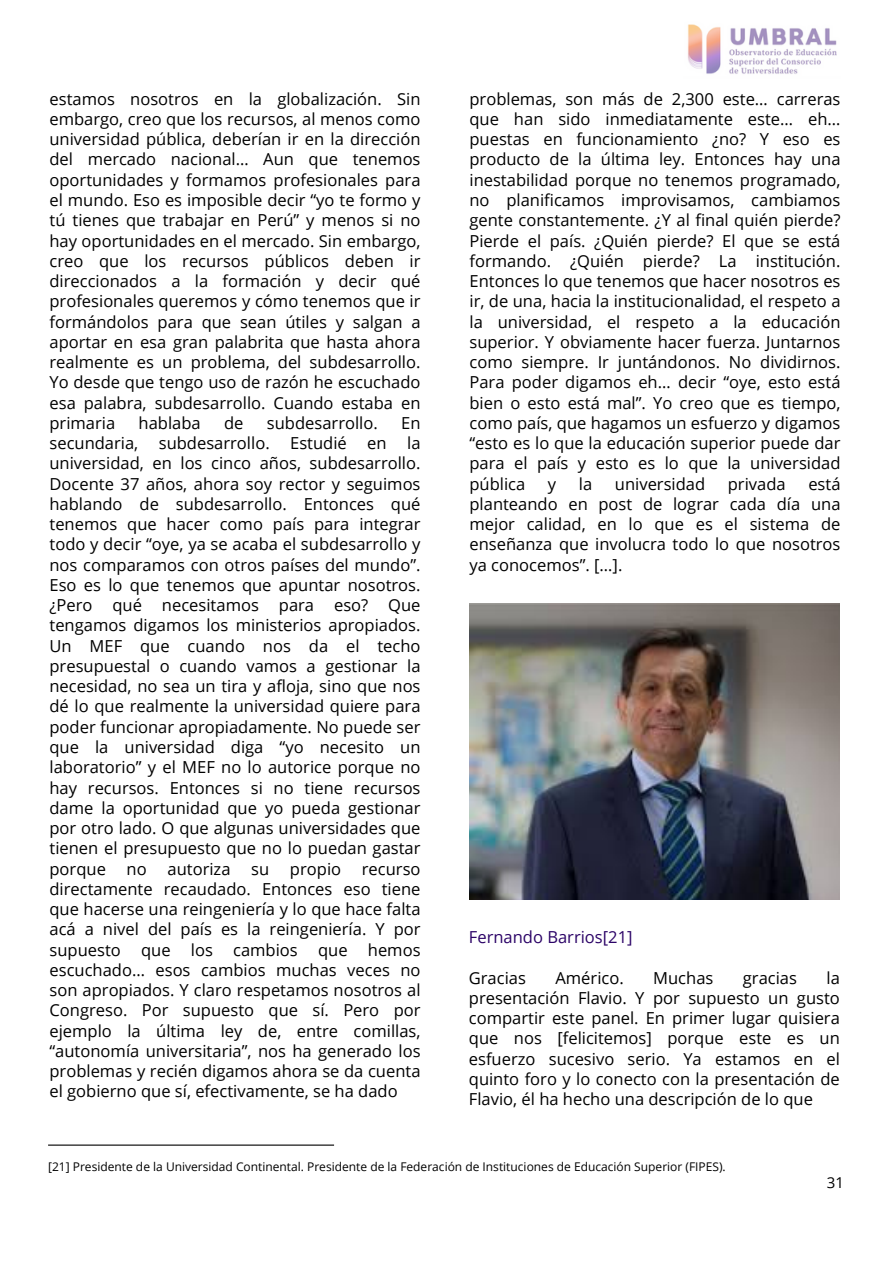
<style>
.page{position:relative;width:894px;height:1264px;background:#fff}
.page>*{position:absolute;margin:0;border:0;box-sizing:border-box;transform-origin:0 0}
.t1{font:16.5px/20.2px "Open Sans";color:#000;text-align:justify}
.t2{font:16.5px "Open Sans";color:#2c0467}
.t3{font:15px "Open Sans";color:#000}
.t4{font:12px "Open Sans";color:#000}
</style>
<div class="page">
<img style="left:688px;top:24px;width:149px;height:50px">
<hr style="left:48px;top:1144px;width:286px;height:1px;background:#000">
<img style="left:469px;top:603px;width:370px;height:296px">
<h1 class="t1" style="left:49px;top:88px;width:372px">estamos nosotros en la globalización. Sin embargo, creo que los recursos, al menos como universidad pública, deberían ir en la dirección del mercado nacional… Aun que tenemos oportunidades y formamos profesionales para el mundo. Eso es imposible decir “yo te formo y tú tienes que trabajar en Perú” y menos si no hay oportunidades en el mercado. Sin embargo, creo que los recursos públicos deben ir direccionados a la formación y decir qué profesionales queremos y cómo tenemos que ir formándolos para que sean útiles y salgan a aportar en esa gran palabrita que hasta ahora realmente es un problema, del subdesarrollo.<br>Yo desde que tengo uso de razón he escuchado esa palabra, subdesarrollo. Cuando estaba en primaria</h1>
<h1 class="t1" style="left:139px;top:412px;width:64px">hablaba</h1>
<h1 class="t1" style="left:224px;top:412px;width:21px">de</h1>
<h1 class="t1" style="left:267px;top:412px;width:112px">subdesarrollo.</h1>
<h1 class="t1" style="left:49px;top:412px;width:372px;text-indent:351px">En secundaria, subdesarrollo. Estudié en la universidad, en los cinco años, subdesarrollo.<br>Docente 37 años, ahora soy rector y seguimos hablando de subdesarrollo. Entonces qué tenemos que hacer como país para integrar todo y decir “oye, ya se acaba el subdesarrollo y nos comparamos con otros países del mundo”.<br>Eso es lo que tenemos que apuntar nosotros. ¿Pero qué necesitamos para eso? Que tengamos digamos los ministerios apropiados.<br>Un MEF que cuando nos da el techo presupuestal o cuando vamos a gestionar la necesidad, no sea un tira y afloja, sino que nos dé lo que realmente la universidad quiere para poder funcionar apropiadamente. No puede ser que la universidad diga “yo necesito un laboratorio” y el MEF no lo autorice porque no hay recursos. Entonces si no tiene recursos dame la oportunidad que yo pueda gestionar por otro lado. O que algunas universidades que tienen el presupuesto que no lo puedan gastar porque</h1>
<h1 class="t1" style="left:127px;top:858px;width:22px">no</h1>
<h1 class="t1" style="left:167px;top:858px;width:64px">autoriza</h1>
<h1 class="t1" style="left:251px;top:858px;width:20px">su</h1>
<h1 class="t1" style="left:290px;top:858px;width:53px">propio</h1>
<h1 class="t1" style="left:49px;top:858px;width:372px;text-indent:312px">recurso directamente recaudado. Entonces eso tiene que hacerse una reingeniería y lo que hace falta acá a nivel del país es la reingeniería. Y por supuesto que los cambios que hemos escuchado… esos cambios muchas veces no son apropiados. Y claro respetamos nosotros al Congreso. Por supuesto que sí. Pero por ejemplo la última ley de, entre comillas, “autonomía universitaria”, nos ha generado los problemas y recién digamos ahora se da cuenta el gobierno que sí, efectivamente, se ha dado</h1>
<h1 class="t1" style="left:469px;top:88px;width:372px">problemas, son más de 2,300 este… carreras que han sido inmediatamente este… eh… puestas en funcionamiento ¿no? Y eso es producto de la última ley. Entonces hay una inestabilidad porque no tenemos programado, no planificamos improvisamos, cambiamos gente constantemente. ¿Y al final quién pierde?<br>Pierde el país. ¿Quién pierde? El que se está formando. ¿Quién pierde? La institución.<br>Entonces lo que tenemos que hacer nosotros es ir, de una, hacia la institucionalidad, el respeto a la universidad, el respeto a la educación superior. Y obviamente hacer fuerza. Juntarnos como siempre. Ir juntándonos. No dividirnos.<br>Para poder digamos eh… decir “oye, esto está bien o esto está mal”. Yo creo que es tiempo, como país, que hagamos un esfuerzo y digamos “esto es lo que la educación superior puede dar para el país y esto es lo que la universidad pública</h1>
<h1 class="t1" style="left:469px;top:473px;width:372px;text-indent:339px">está planteando en post de lograr cada día una mejor calidad, en lo que es el sistema de enseñanza que involucra todo lo que nosotros ya conocemos”. […].</h1>
<h1 class="t1" style="left:547px;top:473px;width:10px">y</h1>
<h1 class="t1" style="left:578px;top:473px;width:15px">la</h1>
<h1 class="t1" style="left:614px;top:473px;width:92px">universidad</h1>
<h1 class="t1" style="left:727px;top:473px;width:59px">privada</h1>
<h1 class="t2" style="left:468px;top:925px;width:165px">Fernando Barrios[21]</h1>
<p class="t1" style="left:468px;top:967px;width:59px">Gracias</p>
<p class="t1" style="left:555px;top:967px;width:70px">Américo.</p>
<p class="t1" style="left:653px;top:967px;width:62px">Muchas</p>
<p class="t1" style="left:742px;top:967px;width:56px">gracias</p>
<p class="t1" style="left:468px;top:967px;width:372px;text-indent:357px">la presentación Flavio. Y por supuesto un gusto compartir este panel. En primer lugar quisiera que nos [felicitemos] porque este es un esfuerzo sucesivo serio. Ya estamos en el quinto foro y lo conecto con la presentación de Flavio, él ha hecho una descripción de lo que</p>
<h1 class="t4" style="left:48px;top:1158px;width:679px">[21] Presidente de la Universidad Continental. Presidente de la Federación de Instituciones de Educación Superior (FIPES).</h1>
<p class="t3" style="left:826px;top:1171px;width:19px">31</p>
</div>
